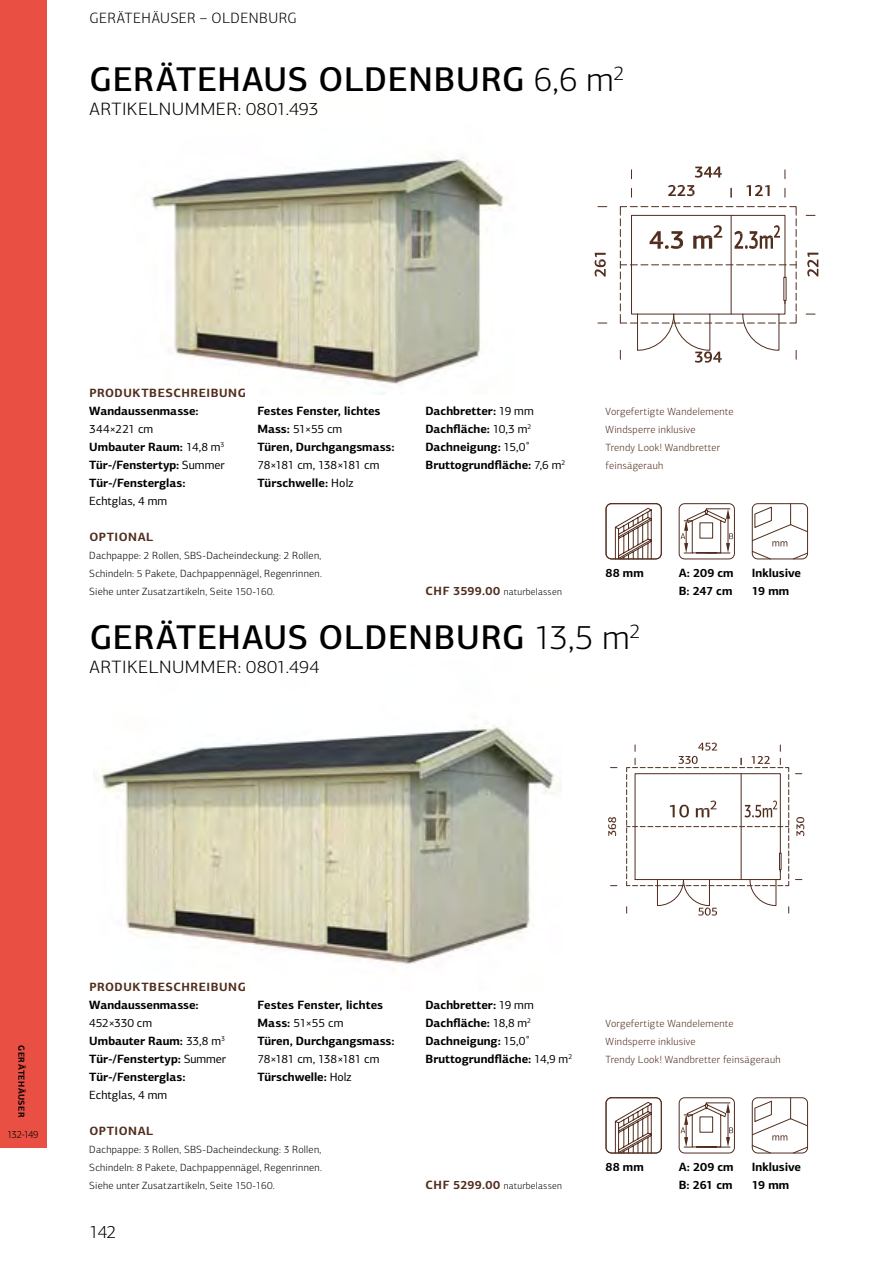
<style>
.page{position:relative;width:893px;height:1263px;background:#fff}
.page>*{position:absolute;margin:0;border:0;box-sizing:border-box;transform-origin:0 0}
.t1{font:500 34.5px "PF Centro Sans Pro";letter-spacing:.02em;color:#000}
.t2{font:300 18px "PF Centro Sans Pro";letter-spacing:.02em;color:#000;scale:1.05 1}
.t3{font:300 18px "PF Centro Sans Pro";letter-spacing:.02em;color:#000}
.t4{font:300 15px "PF Centro Sans Pro";letter-spacing:.03em;color:#000}
.t5{font:700 12px/18px "PF Centro Sans Pro";color:#000}
.t6{font:12px/18px "PF Centro Sans Pro";letter-spacing:-.01em;color:#000}
.t7{font:700 12px "PF Centro Sans Pro";letter-spacing:.045em;color:#512d1e}
.t8{font:300 10.5px/18px "PF Centro Sans Pro";letter-spacing:.02em;color:#000;text-align:justify}
.t9{font:300 10.5px/18px "PF Centro Sans Pro";letter-spacing:.02em;color:#512d1e}
.t10{font:300 10.5px "PF Centro Sans Pro";letter-spacing:.02em;color:#000;scale:.96 1}
.t11{font:300 9.75px "PF Centro Sans Pro";letter-spacing:.025em;color:#000}
.t12{font:700 8.7px "PF Centro Sans Pro";letter-spacing:.05em;color:#000}
.s1{font-weight:300}
.s2{font-weight:400}
.s3{font-weight:700}
.s4{font-weight:700;font-size:12px;color:#512d1e}
</style>
<div class="page">
<div style="left:0;top:0;width:47px;height:1148px;background:#ea4f44"></div>
<img style="left:150px;top:155px;width:355px;height:240px">
<svg style="left:807px;top:253px;width:11px;height:24px"></svg>
<svg style="left:595px;top:253px;width:11px;height:24px"></svg>
<svg style="left:668px;top:185px;width:27px;height:12px"></svg>
<svg style="left:747px;top:185px;width:23px;height:11px"></svg>
<svg style="left:695px;top:167px;width:27px;height:11px"></svg>
<svg style="left:620px;top:206px;width:177px;height:157px"></svg>
<img style="left:99px;top:725px;width:462px;height:240px">
<svg style="left:678px;top:1097px;width:57px;height:57px"></svg>
<svg style="left:678px;top:503px;width:57px;height:57px"></svg>
<svg style="left:751px;top:1097px;width:57px;height:57px"></svg>
<svg style="left:751px;top:503px;width:57px;height:57px"></svg>
<svg style="left:605px;top:1097px;width:57px;height:57px"></svg>
<svg style="left:605px;top:503px;width:57px;height:57px"></svg>
<svg style="left:796px;top:817px;width:9px;height:19px"></svg>
<svg style="left:608px;top:817px;width:9px;height:19px"></svg>
<svg style="left:626px;top:743px;width:163px;height:173px"></svg>
<p class="t4" style="left:89px;top:9px;width:209px">GERÄTEHÄUSER – OLDENBURG</p>
<h1 class="t1" style="left:90px;top:58px;width:536px">GERÄTEHAUS OLDENBURG <span class="s1">6,6 m</span><sup>2</sup></h1>
<h2 class="t2" style="left:89px;top:98px;width:220px">ARTIKELNUMMER: 0801.493</h2>
<p class="t7" style="left:89px;top:386px;width:158px">PRODUKTBESCHREIBUNG</p>
<p class="t5" style="left:89px;top:402px;width:111px">Wandaussenmasse:</p>
<p class="t5" style="left:89px;top:420px;width:137px"><span class="s2">344×221 cm<br></span>Umbauter Raum: <span class="s2">14,8 m</span><sup>3<br></sup>Tür-/Fenstertyp: <span class="s2">Summer<br></span>Tür-/Fensterglas:</p>
<p class="t6" style="left:89px;top:492px;width:79px">Echtglas, 4 mm</p>
<p class="t5" style="left:257px;top:402px;width:139px">Festes Fenster, lichtes<br>Mass: <span class="s2">51×55 cm<br></span>Türen, Durchgangsmass:</p>
<p class="t6" style="left:257px;top:456px;width:124px">78×181 cm, 138×181 cm<br><span class="s3">Türschwelle:</span> Holz</p>
<p class="t7" style="left:89px;top:530px;width:65px">OPTIONAL</p>
<p class="t8" style="left:89px;top:547px;width:234px">Dachpappe: 2 Rollen, SBS-Dacheindeckung: 2 Rollen, Schindeln: 5 Pakete, Dachpappennägel, Regenrinnen.<br>Siehe unter Zusatzartikeln, Seite 150-160.</p>
<p class="t5" style="left:425px;top:402px;width:141px">Dachbretter: <span class="s2">19 mm<br></span>Dachfläche: <span class="s2">10,3 m</span><sup>2<br></sup>Dachneigung: <span class="s2">15,0˚<br></span>Bruttogrundfläche: <span class="s2">7,6 m</span><sup>2</sup></p>
<p class="t11" style="left:426px;top:586px;width:138px"><span class="s4">CHF 3599.00</span> naturbelassen</p>
<p class="t9" style="left:606px;top:403px;width:129px">Vorgefertigte Wandelemente<br>Windsperre inklusive<br>Trendy Look! Wandbretter feinsägerauh</p>
<p class="t5" style="left:606px;top:564px;width:40px">88 mm</p>
<p class="t5" style="left:679px;top:564px;width:56px">A: 209 cm<br>B: 247 cm</p>
<p class="t5" style="left:752px;top:564px;width:51px">Inklusive<br>19 mm</p>
<h1 class="t1" style="left:90px;top:616px;width:552px">GERÄTEHAUS OLDENBURG <span class="s1">13,5 m</span><sup>2</sup></h1>
<h2 class="t2" style="left:90px;top:656px;width:220px">ARTIKELNUMMER: 0801.494</h2>
<p class="t12" style="left:27px;top:1045px;width:74px;rotate:90deg">GERÄTEHÄUSER</p>
<p class="t10" style="left:7px;top:1128px;width:34px">132-149</p>
<p class="t7" style="left:89px;top:980px;width:158px">PRODUKTBESCHREIBUNG</p>
<p class="t5" style="left:89px;top:996px;width:111px">Wandaussenmasse:</p>
<p class="t5" style="left:89px;top:1014px;width:138px"><span class="s2">452×330 cm<br></span>Umbauter Raum: <span class="s2">33,8 m</span><sup>3<br></sup>Tür-/Fenstertyp: <span class="s2">Summer<br></span>Tür-/Fensterglas:</p>
<p class="t6" style="left:89px;top:1086px;width:79px">Echtglas, 4 mm</p>
<p class="t5" style="left:257px;top:996px;width:139px">Festes Fenster, lichtes<br>Mass: <span class="s2">51×55 cm<br></span>Türen, Durchgangsmass:</p>
<p class="t6" style="left:257px;top:1050px;width:124px">78×181 cm, 138×181 cm<br><span class="s3">Türschwelle:</span> Holz</p>
<p class="t7" style="left:89px;top:1124px;width:65px">OPTIONAL</p>
<p class="t8" style="left:89px;top:1141px;width:234px">Dachpappe: 3 Rollen, SBS-Dacheindeckung: 3 Rollen, Schindeln: 8 Pakete, Dachpappennägel, Regenrinnen.<br>Siehe unter Zusatzartikeln, Seite 150-160.</p>
<h2 class="t3" style="left:89px;top:1222px;width:29px">142</h2>
<p class="t5" style="left:425px;top:996px;width:148px">Dachbretter: <span class="s2">19 mm<br></span>Dachfläche: <span class="s2">18,8 m</span><sup>2<br></sup>Dachneigung: <span class="s2">15,0˚<br></span>Bruttogrundfläche: <span class="s2">14,9 m</span><sup>2</sup></p>
<p class="t11" style="left:426px;top:1180px;width:138px"><span class="s4">CHF 5299.00</span> naturbelassen</p>
<p class="t9" style="left:606px;top:1015px;width:177px">Vorgefertigte Wandelemente<br>Windsperre inklusive<br>Trendy Look! Wandbretter feinsägerauh</p>
<p class="t5" style="left:606px;top:1158px;width:40px">88 mm</p>
<p class="t5" style="left:679px;top:1158px;width:56px">A: 209 cm<br>B: 261 cm</p>
<p class="t5" style="left:752px;top:1158px;width:51px">Inklusive<br>19 mm</p>
</div>
